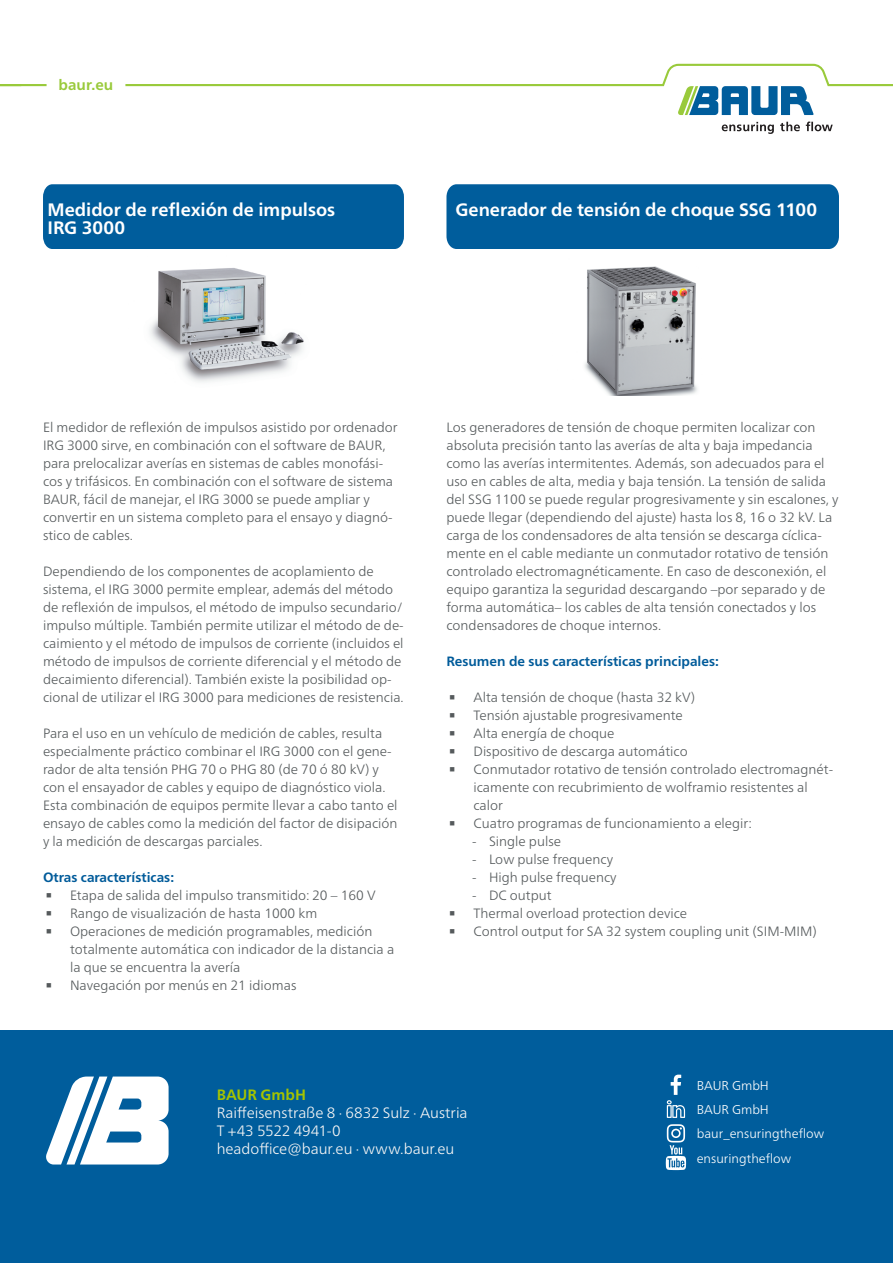
<style>
.page{position:relative;width:893px;height:1263px;background:#fff}
.page>*{position:absolute;margin:0;border:0;box-sizing:border-box;transform-origin:0 0}
.Fließtext{font:700 18px "Frutiger Neue LTW1 G";letter-spacing:-.005em;color:#fff}
.t1{font:300 15px/18px "Frutiger Neue LTW1 G";letter-spacing:-.005em;color:#f9f7f6}
.t2{font:700 15px "Frutiger Neue LTW1 G";letter-spacing:.005em;color:#99ca3b}
.t3{font:300 13.5px/18px "Frutiger Neue LTW1 G";color:#555a5c}
.t4{font:700 13.5px "Frutiger Neue LTW1 G";color:#005b9a}
.t5{font:300 12.75px "Frutiger Neue LTW1 G";color:#fff}
.s1{font-family:"Leelawadee UI"}
.s2{font-weight:700;color:#a5c400}
</style>
<div class="page">
<div style="left:0;top:1030px;width:893px;height:233px;background:#005d9c"></div>
<svg style="left:722px;top:122px;width:52px;height:12px"></svg>
<svg style="left:780px;top:122px;width:20px;height:9px"></svg>
<svg style="left:806px;top:122px;width:27px;height:9px"></svg>
<svg style="left:0;top:64px;width:893px;height:51px"></svg>
<svg style="left:46px;top:1076px;width:123px;height:88px"></svg>
<div style="left:47px;top:78px;width:78px;height:21px;background:#fff"></div>
<svg style="left:666px;top:1124px;width:20px;height:46px"></svg>
<svg style="left:667px;top:1074px;width:18px;height:44px"></svg>
<div style="left:43px;top:184px;width:361px;height:65px;background:#005d9c"></div>
<img style="left:149px;top:268px;width:155px;height:114px">
<div style="left:446px;top:184px;width:393px;height:65px;background:#005d9c"></div>
<img style="left:584px;top:266px;width:113px;height:130px">
<p class="t2" style="left:59px;top:74px;width:56px">baur.eu</p>
<p class="Fließtext" style="left:48px;top:197px;width:289px">Medidor de reflexión de impulsos</p>
<p class="Fließtext" style="left:48px;top:215px;width:79px">IRG 3000</p>
<p class="Fließtext" style="left:455px;top:197px;width:363px">Generador de tensión de choque SSG 1100</p>
<p class="t3" style="left:43px;top:418px;width:356px">El medidor de reflexión de impulsos asistido por ordenador IRG 3000 sirve, en combinación con el software de BAUR, para prelocalizar averías en sistemas de cables monofási&shy;cos y trifásicos. En combinación con el software de sistema BAUR, fácil de manejar, el IRG 3000 se puede ampliar y convertir en un sistema completo para el ensayo y diagnó&shy;stico de cables.</p>
<p class="t3" style="left:43px;top:562px;width:362px">Dependiendo de los componentes de acoplamiento de sistema, el IRG 3000 permite emplear, además del método de reflexión de impulsos, el método de impulso secundario/ impulso múltiple. También permite utilizar el método de de&shy;caimiento y el método de impulsos de corriente (incluidos el método de impulsos de corriente diferencial y el método de decaimiento diferencial). También existe la posibilidad op&shy;cional de utilizar el IRG 3000 para mediciones de resistencia.</p>
<p class="t3" style="left:43px;top:724px;width:356px">Para el uso en un vehículo de medición de cables, resulta especialmente práctico combinar el IRG 3000 con el gene&shy;rador de alta tensión PHG 70 o PHG 80 (de 70 ó 80 kV) y con el ensayador de cables y equipo de diagnóstico viola.<br>Esta combinación de equipos permite llevar a cabo tanto el ensayo de cables como la medición del factor de disipación y la medición de descargas parciales.</p>
<p class="t4" style="left:43px;top:868px;width:133px">Otras características:</p>
<p class="t3" style="left:43px;top:886px;width:334px"><span class="s1">◾</span> Etapa de salida del impulso transmitido: 20 – 160 V</p>
<p class="t3" style="left:43px;top:904px;width:276px"><span class="s1">◾</span> Rango de visualización de hasta 1000 km</p>
<p class="t3" style="left:70px;top:922px;width:326px;text-indent:-27px"><span class="s1">◾</span> Operaciones de medición programables, medición totalmente automática con indicador de la distancia a la que se encuentra la avería</p>
<p class="t3" style="left:43px;top:976px;width:255px"><span class="s1">◾</span> Navegación por menús en 21 idiomas</p>
<p class="t3" style="left:446px;top:418px;width:394px">Los generadores de tensión de choque permiten localizar con absoluta precisión tanto las averías de alta y baja impedancia como las averías intermitentes. Además, son adecuados para el uso en cables de alta, media y baja tensión. La tensión de salida del SSG 1100 se puede regular progresivamente y sin escalones, y puede llegar (dependiendo del ajuste) hasta los 8, 16 o 32 kV. La carga de los condensadores de alta tensión se descarga cíclica&shy;mente en el cable mediante un conmutador rotativo de tensión controlado electromagnéticamente. En caso de desconexión, el equipo garantiza la seguridad descargando –por separado y de forma automática– los cables de alta tensión conectados y los condensadores de choque internos.</p>
<p class="t4" style="left:446px;top:652px;width:274px">Resumen de sus características principales:</p>
<p class="t3" style="left:446px;top:688px;width:250px"><span class="s1">◾</span> Alta tensión de choque (hasta 32 kV)</p>
<p class="t3" style="left:446px;top:706px;width:238px"><span class="s1">◾</span> Tensión ajustable progresivamente</p>
<p class="t3" style="left:446px;top:724px;width:169px"><span class="s1">◾</span> Alta energía de choque</p>
<p class="t3" style="left:446px;top:742px;width:243px"><span class="s1">◾</span> Dispositivo de descarga automático</p>
<p class="t3" style="left:473px;top:760px;width:361px;text-indent:-27px"><span class="s1">◾</span> Conmutador rotativo de tensión controlado electromagnét&shy;icamente con recubrimiento de wolframio resistentes al calor</p>
<p class="t3" style="left:446px;top:814px;width:307px"><span class="s1">◾</span> Cuatro programas de funcionamiento a elegir:</p>
<p class="t3" style="left:472px;top:832px;width:91px">‐ Single pulse</p>
<p class="t3" style="left:472px;top:850px;width:143px">‐ Low pulse frequency</p>
<p class="t3" style="left:472px;top:868px;width:146px">‐ High pulse frequency</p>
<p class="t3" style="left:472px;top:886px;width:81px">‐ DC output</p>
<p class="t3" style="left:446px;top:904px;width:242px"><span class="s1">◾</span> Thermal overload protection device</p>
<p class="t3" style="left:446px;top:922px;width:372px"><span class="s1">◾</span> Control output for SA 32 system coupling unit (SIM-MIM)</p>
<p class="t1" style="left:217px;top:1084px;width:252px"><span class="s2">BAUR GmbH<br></span>Raiffeisenstraße 8 · 6832 Sulz · Austria</p>
<p class="t1" style="left:217px;top:1120px;width:239px">T +43 5522 4941-0 headoffice@baur.eu · www.baur.eu</p>
<p class="t5" style="left:697px;top:1076px;width:74px">BAUR GmbH</p>
<p class="t5" style="left:697px;top:1100px;width:74px">BAUR GmbH</p>
<p class="t5" style="left:697px;top:1124px;width:129px">baur_ensuringtheflow</p>
<p class="t5" style="left:697px;top:1149px;width:96px">ensuringtheflow</p>
</div>
